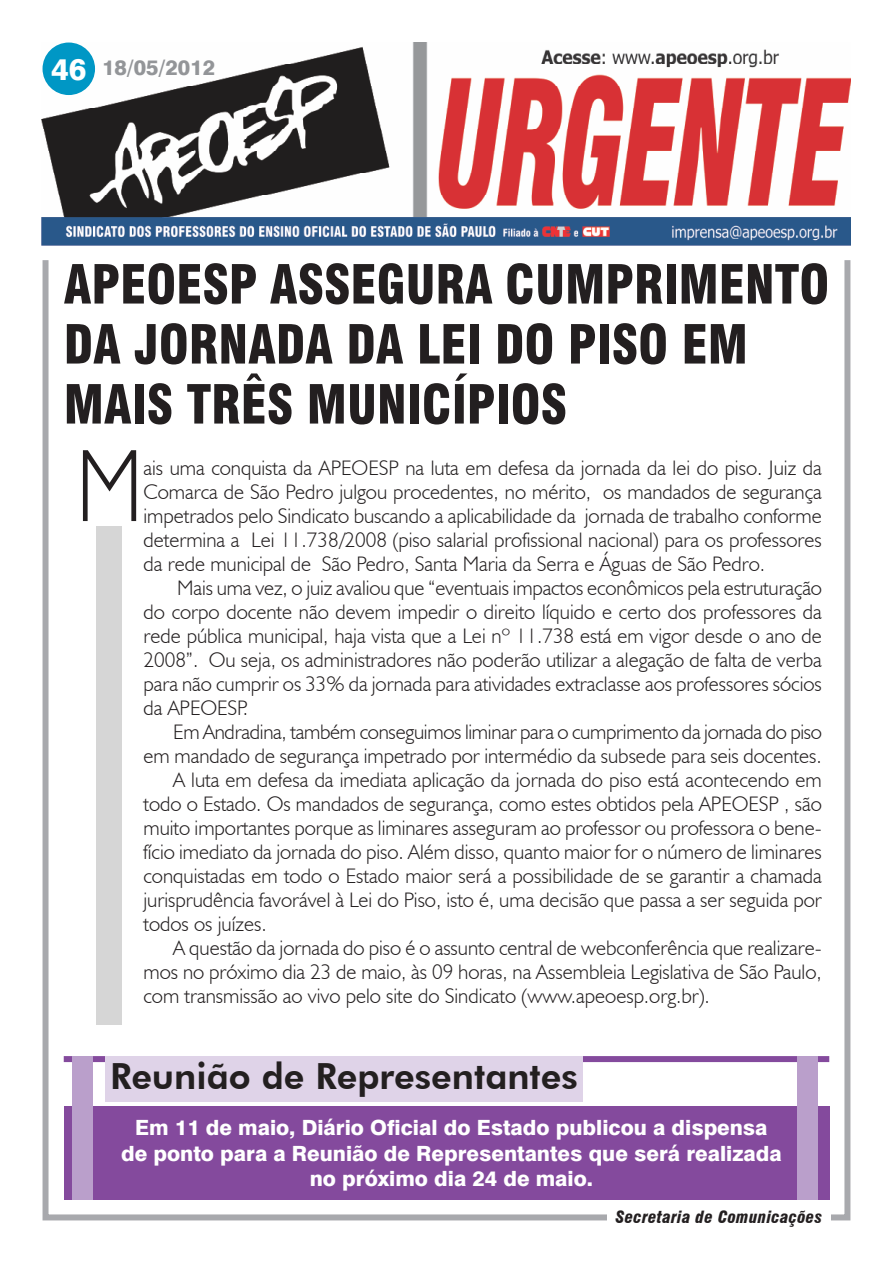
<style>
.page{position:relative;width:893px;height:1263px;background:#fff}
.page>*{position:absolute;margin:0;border:0;box-sizing:border-box;transform-origin:0 0}
.Corpo_do_texto{font:300 103.65px "Humanist 521 BT";color:#231f20;scale:.82 1}
.Título{font:900 condensed 52.5px "Swiss 721 BT";color:#231f20;scale:.96 1}
.Subtítulo_2{font:800 36px "Futura BT";color:#231f20}
.t1{font:800 30px "Swiss 721 BT";color:#fff}
.Corpo_do_texto-2{font:300 21px/24px "Humanist 521 BT";color:#231f20;text-align:justify}
.Subtítulo_2-2{font:800 21px/25.5px "Swiss 721 BT";color:#fff;text-align:center}
.t2{font:800 21px "Swiss 721 BT";color:#939598}
.t3{font:italic 900 condensed 16.5px "Swiss 721 BT";letter-spacing:.02em;color:#231f20}
</style>
<div class="page">
<div style="left:64px;top:1056px;width:765px;height:6px;background:#844a9d"></div>
<div style="left:43px;top:257px;width:807px;height:963px;border:6px solid #a8a9ad"></div>
<img style="left:42px;top:43px;width:808px;height:202px">
<div style="left:43px;top:43px;width:52px;height:52px;background:#0097c5;border-radius:50%"></div>
<div style="left:64px;top:1106px;width:765px;height:93px;background:#844a9d"></div>
<div style="left:72px;top:1056px;width:21px;height:143px;background:#ba9fcb"></div>
<div style="left:797px;top:1056px;width:21px;height:143px;background:#ba9fcb"></div>
<div style="left:105px;top:1056px;width:478px;height:45px;background:#dfd3e8"></div>
<div style="left:96px;top:526px;width:25px;height:499px;background:#d6d6d6"></div>
<div style="left:607px;top:1212px;width:224px;height:18px;background:#fff"></div>
<p class="t1" style="left:51px;top:51px;width:37px">46</p>
<p class="t2" style="left:102px;top:55px;width:115px">18/05/2012</p>
<p class="Título" style="left:64px;top:253px;width:799px">APEOESP ASSEGURA CUMPRIMENTO</p>
<p class="Título" style="left:64px;top:313px;width:714px">DA JORNADA DA LEI DO PISO EM</p>
<p class="Título" style="left:64px;top:373px;width:526px">MAIS TRÊS MUNICÍPIOS</p>
<p class="Corpo_do_texto-2" style="left:144px;top:456px;width:680px">ais uma conquista da APEOESP na luta em defesa da jornada da lei do piso. Juiz da Comarca de São Pedro julgou procedentes, no mérito, os mandados de segurança impetrados pelo Sindicato buscando a aplicabilidade da jornada de trabalho conforme determina a Lei 11.738/2008 (piso salarial profissional nacional) para os professores da rede municipal de São Pedro, Santa Maria da Serra e Águas de São Pedro.</p>
<p class="Corpo_do_texto-2" style="left:144px;top:576px;width:680px;text-indent:34px">Mais uma vez, o juiz avaliou que “eventuais impactos econômicos pela estruturação do corpo docente não devem impedir o direito líquido e certo dos professores da rede pública municipal, haja vista que a Lei nº 11.738 está em vigor desde o ano de 2008”. Ou seja, os administradores não poderão utilizar a alegação de falta de verba para não cumprir os 33% da jornada para atividades extraclasse aos professores sócios da APEOESP.</p>
<p class="Corpo_do_texto-2" style="left:144px;top:720px;width:680px;text-align:right">Em Andradina, também conseguimos liminar para o cumprimento da jornada do piso em mandado de segurança impetrado por intermédio da subsede para seis docentes.</p>
<p class="Corpo_do_texto-2" style="left:144px;top:768px;width:680px;text-indent:30px">A luta em defesa da imediata aplicação da jornada do piso está acontecendo em todo o Estado. Os mandados de segurança, como estes obtidos pela APEOESP , são muito importantes porque as liminares asseguram ao professor ou professora o bene&shy;fício imediato da jornada do piso. Além disso, quanto maior for o número de liminares conquistadas em todo o Estado maior será a possibilidade de se garantir a chamada jurisprudência favorável à Lei do Piso, isto é, uma decisão que passa a ser seguida por todos os juízes.</p>
<p class="Corpo_do_texto-2" style="left:144px;top:936px;width:680px;text-indent:30px">A questão da jornada do piso é o assunto central de webconferência que realizare&shy;mos no próximo dia 23 de maio, às 09 horas, na Assembleia Legislativa de São Paulo, com transmissão ao vivo pelo site do Sindicato (www.apeoesp.org.br).</p>
<p class="Corpo_do_texto" style="left:76px;top:422px;width:83px">M</p>
<p class="Subtítulo_2" style="left:110px;top:1054px;width:469px">Reunião de Representantes</p>
<p class="Subtítulo_2-2" style="left:121px;top:1115px;width:662px">Em 11 de maio, Diário Oficial do Estado publicou a dispensa de ponto para a Reunião de Representantes que será realizada no próximo dia 24 de maio.</p>
<p class="t3" style="left:616px;top:1207px;width:208px">Secretaria de Comunicações</p>
</div>
